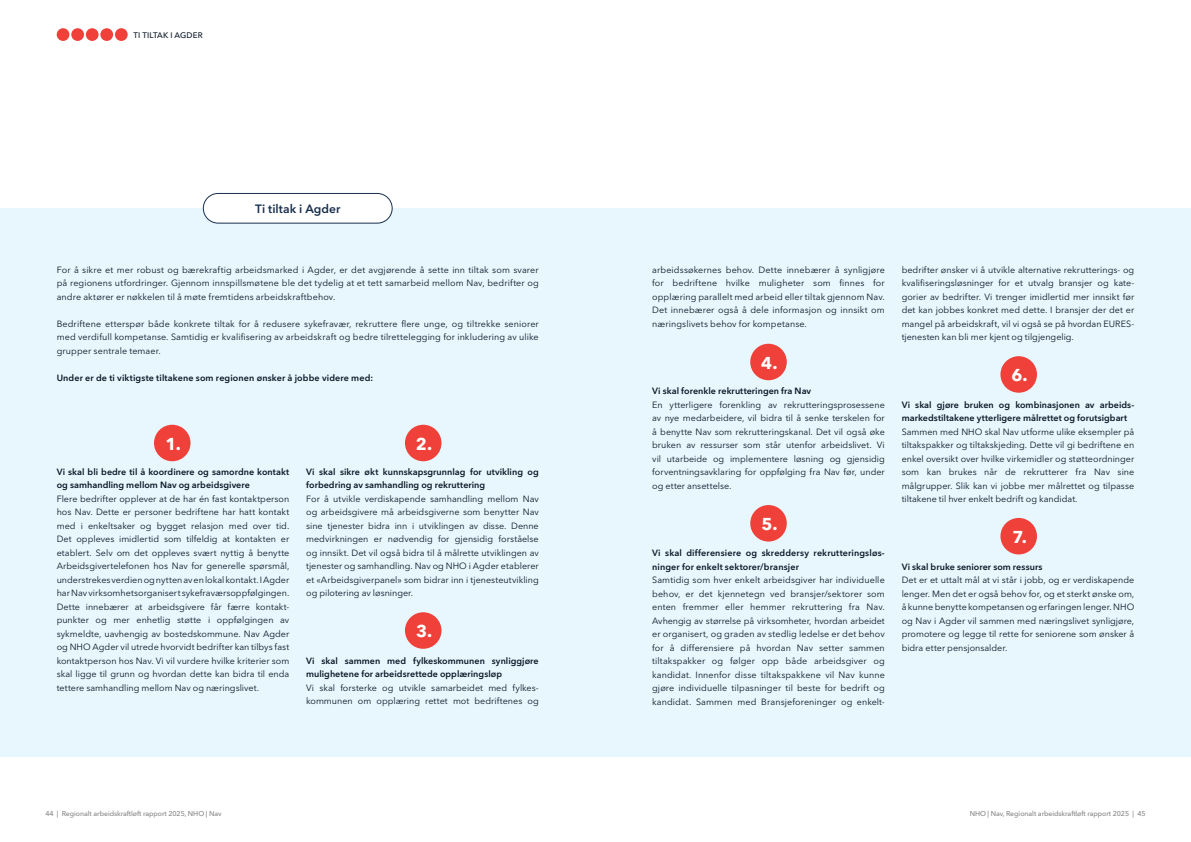
<style>
.page{position:relative;width:1191px;height:842px;background:#fff}
.page>*{position:absolute;margin:0;border:0;box-sizing:border-box;transform-origin:0 0}
.t1{font:700 17.1px "Avenir Next LT Pro";color:#fff}
.t2{font:600 12px "Avenir Next LT Pro";color:#182f4e}
.t3{font:9px/13.5px "Avenir Next LT Pro";letter-spacing:.005em;color:#0a1726;text-align:justify}
.t4{font:600 9px/13.5px "Avenir Next LT Pro";letter-spacing:.005em;color:#0a1726}
.t5{font:500 8px "Avenir Next LT Pro";letter-spacing:.015em;color:#0a1726}
.t6{font:500 7px "Avenir Next LT Pro";letter-spacing:-.01em;color:#868686}
</style>
<div class="page">
<div style="left:0;top:208px;width:595px;height:549px;background:#e8f6fd"></div>
<div style="left:595px;top:208px;width:596px;height:549px;background:#e8f6fd"></div>
<div style="left:750px;top:344px;width:36px;height:36px;background:#ef413a;border-radius:50%"></div>
<div style="left:750px;top:505px;width:36px;height:36px;background:#ef413a;border-radius:50%"></div>
<div style="left:1000px;top:518px;width:37px;height:36px;background:#ef413a;border-radius:50%"></div>
<div style="left:1000px;top:356px;width:37px;height:37px;background:#ef413a;border-radius:50%"></div>
<div style="left:405px;top:612px;width:36px;height:37px;background:#ef413a;border-radius:50%"></div>
<div style="left:405px;top:425px;width:36px;height:36px;background:#ef413a;border-radius:50%"></div>
<div style="left:154px;top:425px;width:36px;height:36px;background:#ef413a;border-radius:50%"></div>
<div style="left:57px;top:28px;width:12px;height:13px;background:#ef413a;border-radius:50%"></div>
<div style="left:71px;top:28px;width:13px;height:13px;background:#ef413a;border-radius:50%"></div>
<div style="left:86px;top:28px;width:13px;height:13px;background:#ef413a;border-radius:50%"></div>
<div style="left:100px;top:28px;width:13px;height:13px;background:#ef413a;border-radius:50%"></div>
<div style="left:115px;top:28px;width:13px;height:13px;background:#ef413a;border-radius:50%"></div>
<div style="left:203px;top:193px;width:189px;height:30px;background:#fff;border-radius:15px"></div>
<div style="left:203px;top:193px;width:189px;height:30px;border:1px solid #182f4e;border-radius:15px"></div>
<p class="t5" style="left:133px;top:31px;width:71px">TI TILTAK I AGDER</p>
<h2 class="t2" style="left:255px;top:201px;width:87px">Ti tiltak i Agder</h2>
<p class="t3" style="left:57px;top:263px;width:483px">For å sikre et mer robust og bærekraftig arbeidsmarked i Agder, er det avgjørende å sette inn tiltak som svarer på regionens utfordringer. Gjennom innspillsmøtene ble det tydelig at et tett samarbeid mellom Nav, bedrifter og andre aktører er nøkkelen til å møte fremtidens arbeidskraftbehov.</p>
<p class="t3" style="left:57px;top:317px;width:483px">Bedriftene etterspør både konkrete tiltak for å redusere sykefravær, rekruttere flere unge, og tiltrekke seniorer med verdifull kompetanse. Samtidig er kvalifisering av arbeidskraft og bedre tilrettelegging for inkludering av ulike grupper sentrale temaer.</p>
<p class="t4" style="left:57px;top:371px;width:318px">Under er de ti viktigste tiltakene som regionen ønsker å jobbe videre med:</p>
<h1 class="t1" style="left:165px;top:433px;width:17px">1.</h1>
<h1 class="t1" style="left:416px;top:433px;width:18px">2.</h1>
<p class="t4" style="left:57px;top:465px;width:234px">Vi skal bli bedre til å koordinere og samordne kontakt og samhandling mellom Nav og arbeidsgivere</p>
<p class="t3" style="left:57px;top:492px;width:234px">Flere bedrifter opplever at de har én fast kontaktperson hos Nav. Dette er personer bedriftene har hatt kontakt med i enkeltsaker og bygget relasjon med over tid.<br>Det oppleves imidlertid som tilfeldig at kontakten er etablert. Selv om det oppleves svært nyttig å benytte Arbeidsgivertelefonen hos Nav for generelle spørsmål, understrekes verdien og nytten av en lokal kontakt. I Agder har Nav virksomhetsorganisert sykefraværsoppfølgingen.<br>Dette innebærer at arbeidsgivere får færre kontakt&shy;punkter og mer enhetlig støtte i oppfølgingen av sykmeldte, uavhengig av bostedskommune. Nav Agder og NHO Agder vil utrede hvorvidt bedrifter kan tilbys fast kontaktperson hos Nav. Vi vil vurdere hvilke kriterier som skal ligge til grunn og hvordan dette kan bidra til enda tettere samhandling mellom Nav og næringslivet.</p>
<p class="t4" style="left:306px;top:465px;width:234px">Vi skal sikre økt kunnskapsgrunnlag for utvikling og forbedring av samhandling og rekruttering</p>
<p class="t3" style="left:306px;top:492px;width:234px">For å utvikle verdiskapende samhandling mellom Nav og arbeidsgivere må arbeidsgiverne som benytter Nav sine tjenester bidra inn i utviklingen av disse. Denne medvirkningen er nødvendig for gjensidig forståelse og innsikt. Det vil også bidra til å målrette utviklingen av tjenester og samhandling. Nav og NHO i Agder etablerer et «Arbeidsgiverpanel» som bidrar inn i tjenesteutvikling og pilotering av løsninger.</p>
<h1 class="t1" style="left:416px;top:621px;width:18px">3.</h1>
<p class="t4" style="left:306px;top:654px;width:234px">Vi skal sammen med fylkeskommunen synliggjøre mulighetene for arbeidsrettede opplæringsløp</p>
<p class="t3" style="left:306px;top:681px;width:234px">Vi skal forsterke og utvikle samarbeidet med fylkes&shy;kommunen om opplæring rettet mot bedriftenes og</p>
<p class="t3" style="left:652px;top:263px;width:234px">arbeidssøkernes behov. Dette innebærer å synligjøre for bedriftene hvilke muligheter som finnes for opplæring parallelt med arbeid eller tiltak gjennom Nav.<br>Det innebærer også å dele informasjon og innsikt om næringslivets behov for kompetanse.</p>
<h1 class="t1" style="left:761px;top:352px;width:18px">4.</h1>
<p class="t4" style="left:652px;top:384px;width:160px">Vi skal forenkle rekrutteringen fra Nav</p>
<p class="t3" style="left:652px;top:398px;width:234px">En ytterligere forenkling av rekrutteringsprosessene av nye medarbeidere, vil bidra til å senke terskelen for å benytte Nav som rekrutteringskanal. Det vil også øke bruken av ressurser som står utenfor arbeidslivet. Vi vil utarbeide og implementere løsning og gjensidig forventningsavklaring for oppfølging fra Nav før, under og etter ansettelse.</p>
<h1 class="t1" style="left:761px;top:514px;width:18px">5.</h1>
<p class="t4" style="left:652px;top:546px;width:234px">Vi skal differensiere og skreddersy rekrutteringsløs&shy;ninger for enkelt sektorer/bransjer</p>
<p class="t3" style="left:652px;top:573px;width:234px">Samtidig som hver enkelt arbeidsgiver har individuelle behov, er det kjennetegn ved bransjer/sektorer som enten fremmer eller hemmer rekruttering fra Nav.<br>Avhengig av størrelse på virksomheter, hvordan arbeidet er organisert, og graden av stedlig ledelse er det behov for å differensiere på hvordan Nav setter sammen tiltakspakker og følger opp både arbeidsgiver og kandidat. Innenfor disse tiltakspakkene vil Nav kunne gjøre individuelle tilpasninger til beste for bedrift og kandidat. Sammen med Bransjeforeninger og enkelt-</p>
<p class="t3" style="left:901px;top:263px;width:234px">bedrifter ønsker vi å utvikle alternative rekrutterings- og kvalifiseringsløsninger for et utvalg bransjer og kate&shy;gorier av bedrifter. Vi trenger imidlertid mer innsikt før det kan jobbes konkret med dette. I bransjer der det er mangel på arbeidskraft, vil vi også se på hvordan EURES&shy;tjenesten kan bli mer kjent og tilgjengelig.</p>
<h1 class="t1" style="left:1011px;top:365px;width:18px">6.</h1>
<p class="t4" style="left:901px;top:398px;width:234px">Vi skal gjøre bruken og kombinasjonen av arbeids&shy;markedstiltakene ytterligere målrettet og forutsigbart</p>
<p class="t3" style="left:901px;top:425px;width:234px">Sammen med NHO skal Nav utforme ulike eksempler på tiltakspakker og tiltakskjeding. Dette vil gi bedriftene en enkel oversikt over hvilke virkemidler og støtteordninger som kan brukes når de rekrutterer fra Nav sine målgrupper. Slik kan vi jobbe mer målrettet og tilpasse tiltakene til hver enkelt bedrift og kandidat.</p>
<h1 class="t1" style="left:1012px;top:527px;width:16px">7.</h1>
<p class="t4" style="left:901px;top:560px;width:142px">Vi skal bruke seniorer som ressurs</p>
<p class="t3" style="left:901px;top:573px;width:234px">Det er et uttalt mål at vi står i jobb, og er verdiskapende lenger. Men det er også behov for, og et sterkt ønske om, å kunne benytte kompetansen og erfaringen lenger. NHO og Nav i Agder vil sammen med næringslivet synligjøre, promotere og legge til rette for seniorene som ønsker å bidra etter pensjonsalder.</p>
<p class="t6" style="left:45px;top:810px;width:178px">44 | Regionalt arbeidskraftløft rapport 2025, NHO | Nav</p>
<p class="t6" style="left:969px;top:810px;width:177px">NHO | Nav, Regionalt arbeidskraftløft rapport 2025 | 45</p>
</div>
